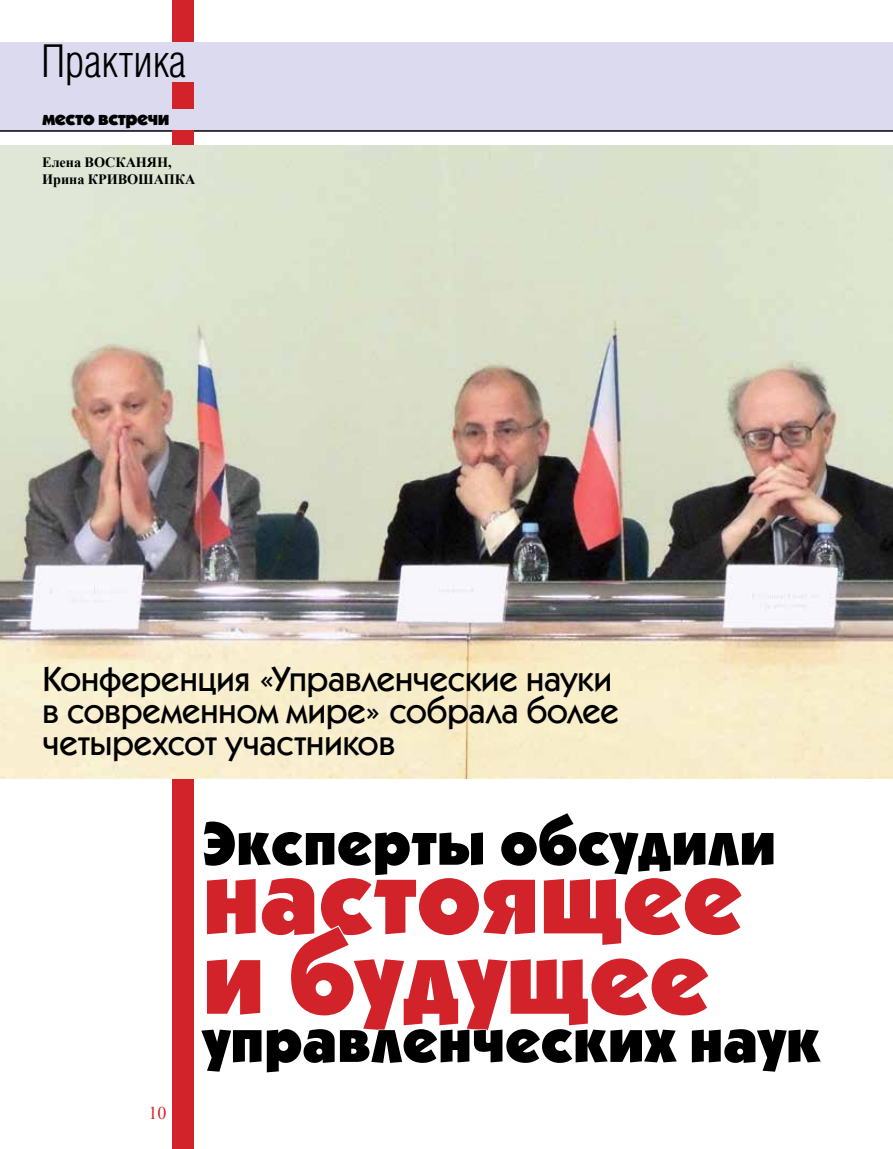
<style>
.page{position:relative;width:893px;height:1149px;background:#fff}
.page>*{position:absolute;margin:0;border:0;box-sizing:border-box;transform-origin:0 0}
.t1{font:900 103.8px/80.2px "Kabel C";color:#d2232a}
.t2{font:900 61.5px "Kabel C";color:#000}
.t3{font:43.5px "AG Letterica Cond L";color:#000}
.t4{font:500 34.8px/31.8px "Kabel C";color:#000}
.t5{font:900 19.5px "Kabel C";letter-spacing:-.03em;color:#000}
.t6{font:18px "Times New Roman";color:#d2232a}
.t7{font:700 14.25px "Times New Roman";letter-spacing:-.005em;color:#000}
</style>
<div class="page">
<div style="left:0;top:43px;width:893px;height:88px;background:#dbdaee"></div>
<hr style="left:0;top:130px;width:893px;height:2px;background:#000">
<div style="left:172px;top:0;width:21px;height:1148px;background:#d2232a"></div>
<div style="left:166px;top:43px;width:34px;height:39px;background:#dbdaee"></div>
<img style="left:0;top:145px;width:893px;height:632px">
<div style="left:43px;top:109px;width:159px;height:21px;background:#dbdaee"></div>
<p class="t3" style="left:41px;top:36px;width:146px">Практика</p>
<p class="t5" style="left:43px;top:107px;width:128px">место встречи</p>
<p class="t7" style="left:42px;top:152px;width:64px">Елена Воскан</p>
<p class="t7" style="left:147px;top:152px;width:26px">ян,</p>
<p class="t7" style="left:42px;top:169px;width:67px">Ирина Криво</p>
<p class="t7" style="left:138px;top:169px;width:27px">шапка</p>
<p class="t4" style="left:43px;top:662px;width:578px">Конференция «Управленческие науки в современном мире» собрала более четырехсот участников</p>
<p class="t6" style="left:148px;top:1100px;width:19px">10</p>
<h2 class="t2" style="left:202px;top:806px;width:575px">Эксперты обсудили</h2>
<h1 class="t1" style="left:202px;top:854px;width:542px">настоящее и будущее</h1>
<h2 class="t2" style="left:202px;top:1003px;width:620px">управленческих наук</h2>
</div>
